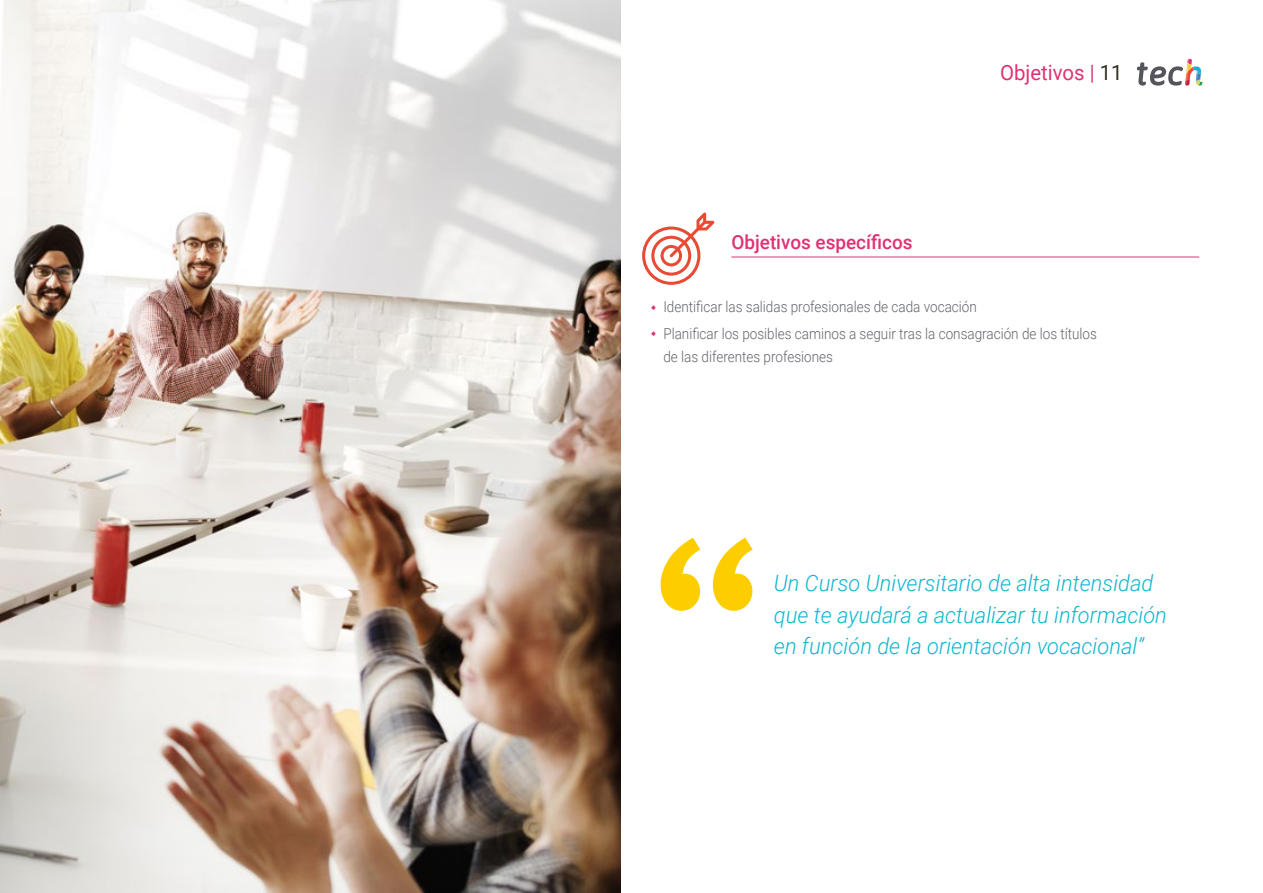
<style>
.page{position:relative;width:1263px;height:893px;background:#fff}
.page>*{position:absolute;margin:0;border:0;box-sizing:border-box;transform-origin:0 0}
.t1{font:italic 300 22.5px/31.5px "Roboto";color:#0fb6cf}
.t2{font:21px "Roboto";color:#df3174}
.t3{font:500 19.5px "Roboto";color:#df3174}
.t4{font:300 15px/26.7px "Roboto";color:#61646a;scale:.9 1}
.s1{color:#312e20}
</style>
<div class="page">
<hr style="left:731px;top:257px;width:468px;height:1px;background:#df3174">
<svg style="left:642px;top:212px;width:72px;height:73px"></svg>
<img style="left:0;top:0;width:621px;height:893px">
<svg style="left:660px;top:538px;width:93px;height:73px"></svg>
<svg style="left:1137px;top:59px;width:65px;height:27px"></svg>
<h3 class="t3" style="left:731px;top:228px;width:183px">Objetivos específicos</h3>
<h2 class="t2" style="left:1000px;top:57px;width:124px">Objetivos | <span class="s1">11</span></h2>
<p class="t4" style="left:663px;top:293px;width:483px">Identificar las salidas profesionales de cada vocación<br>Planificar los posibles caminos a seguir tras la consagración de los títulos</p>
<p class="t4" style="left:663px;top:342px;width:190px">de las diferentes profesiones</p>
<h1 class="t1" style="left:774px;top:566px;width:395px">Un Curso Universitario de alta intensidad que te ayudará a actualizar tu información en función de la orientación vocacional”</h1>
</div>
